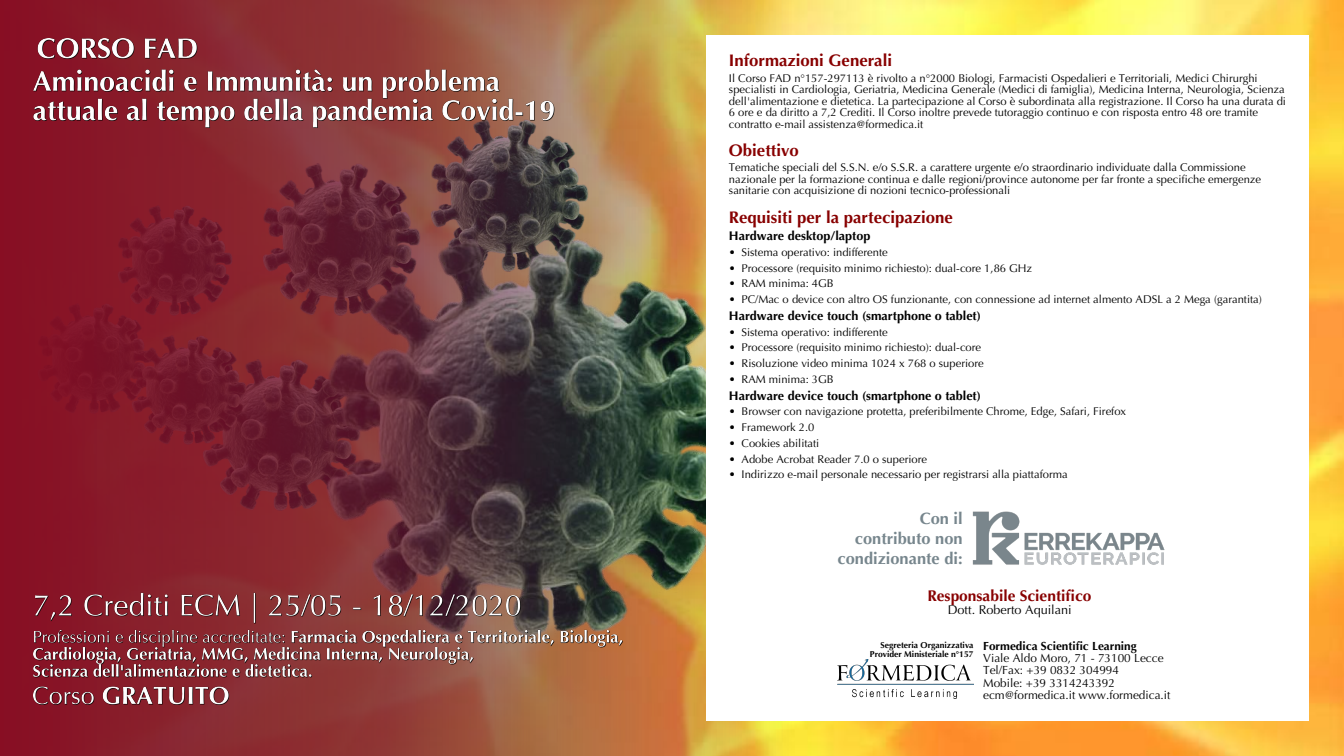
<style>
.page{position:relative;width:1344px;height:756px;background:#fff}
.page>*{position:absolute;margin:0;border:0;box-sizing:border-box;transform-origin:0 0}
.t1{font:16.8px "font 0000000024768 af 2";color:#800}
.t2{font:16.45px/19.7px "font 0000000024768 af 2";color:#77868d;text-align:right}
.t3{font:15.54px "font 0000000024768 af 2";color:#800}
.t4{font:12.67px "font 0000000024768 af 2";color:#000}
.t5{font:12.6px "font 0000000024768 af 2";color:#000}
.t6{font:11.79px/12.1px "font 0000000024768 af 2";color:#000}
.t7{font:11.2px/11.5px "font 0000000024768 af 2";color:#000}
.t8{font:8.57px/8.8px "font 0000000024768 af 2";color:#000;text-align:right}
</style>
<div class="page">
<img style="left:794px;top:0;width:550px;height:756px">
<img style="left:0;top:0;width:794px;height:756px">
<div style="left:707px;top:35px;width:602px;height:686px;background:#fff"></div>
<img style="left:972px;top:511px;width:193px;height:54px">
<img style="left:34px;top:39px;width:589px;height:666px">
<img style="left:837px;top:660px;width:137px;height:39px">
<h1 class="t1" style="left:729px;top:51px;width:165px">Informazioni Generali</h1>
<p class="t7" style="left:729px;top:72px;width:559px">Il Corso FAD n°157-297113 è rivolto a n°2000 Biologi, Farmacisti Ospedalieri e Territoriali, Medici Chirurghi specialisti in Cardiologia, Geriatria, Medicina Generale (Medici di famiglia), Medicina Interna, Neurologia, Scienza dell'alimentazione e dietetica. La partecipazione al Corso è subordinata alla registrazione. Il Corso ha una durata di 6 ore e da diritto a 7,2 Crediti. Il Corso inoltre prevede tutoraggio continuo e con risposta entro 48 ore tramite contratto e-mail assistenza@formedica.it</p>
<h1 class="t1" style="left:729px;top:140px;width:72px">Obiettivo</h1>
<p class="t7" style="left:729px;top:162px;width:534px">Tematiche speciali del S.S.N. e/o S.S.R. a carattere urgente e/o straordinario individuate dalla Commissione nazionale per la formazione continua e dalle regioni/province autonome per far fronte a specifiche emergenze sanitarie con acquisizione di nozioni tecnico-professionali</p>
<h1 class="t1" style="left:729px;top:208px;width:226px">Requisiti per la partecipazione</h1>
<p class="t5" style="left:729px;top:229px;width:143px">Hardware desktop/laptop</p>
<p class="t7" style="left:729px;top:246px;width:160px">• Sistema operativo: indifferente</p>
<p class="t7" style="left:729px;top:262px;width:305px">• Processore (requisito minimo richiesto): dual-core 1,86 GHz</p>
<p class="t7" style="left:729px;top:278px;width:106px">• RAM minima: 4GB</p>
<p class="t7" style="left:729px;top:293px;width:534px">• PC/Mac o device con altro OS funzionante, con connessione ad internet almento ADSL a 2 Mega (garantita)</p>
<p class="t5" style="left:729px;top:308px;width:254px">Hardware device touch (smartphone o tablet)</p>
<p class="t7" style="left:729px;top:326px;width:160px">• Sistema operativo: indifferente</p>
<p class="t7" style="left:729px;top:342px;width:254px">• Processore (requisito minimo richiesto): dual-core</p>
<p class="t7" style="left:729px;top:358px;width:256px">• Risoluzione video minima 1024 x 768 o superiore</p>
<p class="t7" style="left:729px;top:373px;width:106px">• RAM minima: 3GB</p>
<p class="t5" style="left:729px;top:388px;width:254px">Hardware device touch (smartphone o tablet)</p>
<p class="t7" style="left:729px;top:406px;width:399px">• Browser con navigazione protetta, preferibilmente Chrome, Edge, Safari, Firefox</p>
<p class="t7" style="left:729px;top:422px;width:87px">• Framework 2.0</p>
<p class="t7" style="left:729px;top:437px;width:92px">• Cookies abilitati</p>
<p class="t7" style="left:729px;top:453px;width:200px">• Adobe Acrobat Reader 7.0 o superiore</p>
<p class="t7" style="left:729px;top:469px;width:340px">• Indirizzo e-mail personale necessario per registrarsi alla piattaforma</p>
<h2 class="t2" style="left:838px;top:509px;width:127px">Con il<br>contributo non condizionante di:</h2>
<h3 class="t3" style="left:927px;top:586px;width:166px">Responsabile Scientifico</h3>
<p class="t4" style="left:948px;top:603px;width:125px">Dott. Roberto Aquilani</p>
<p class="t8" style="left:870px;top:641px;width:105px">Segreteria Organizzativa<br>Provider Ministeriale n°157</p>
<p class="t6" style="left:983px;top:640px;width:189px">Formedica Scientific Learning<br>Viale Aldo Moro, 71 - 73100 Lecce<br>Tel/Fax: +39 0832 304994<br>Mobile: +39 3314243392 ecm@formedica.it www.formedica.it</p>
</div>
